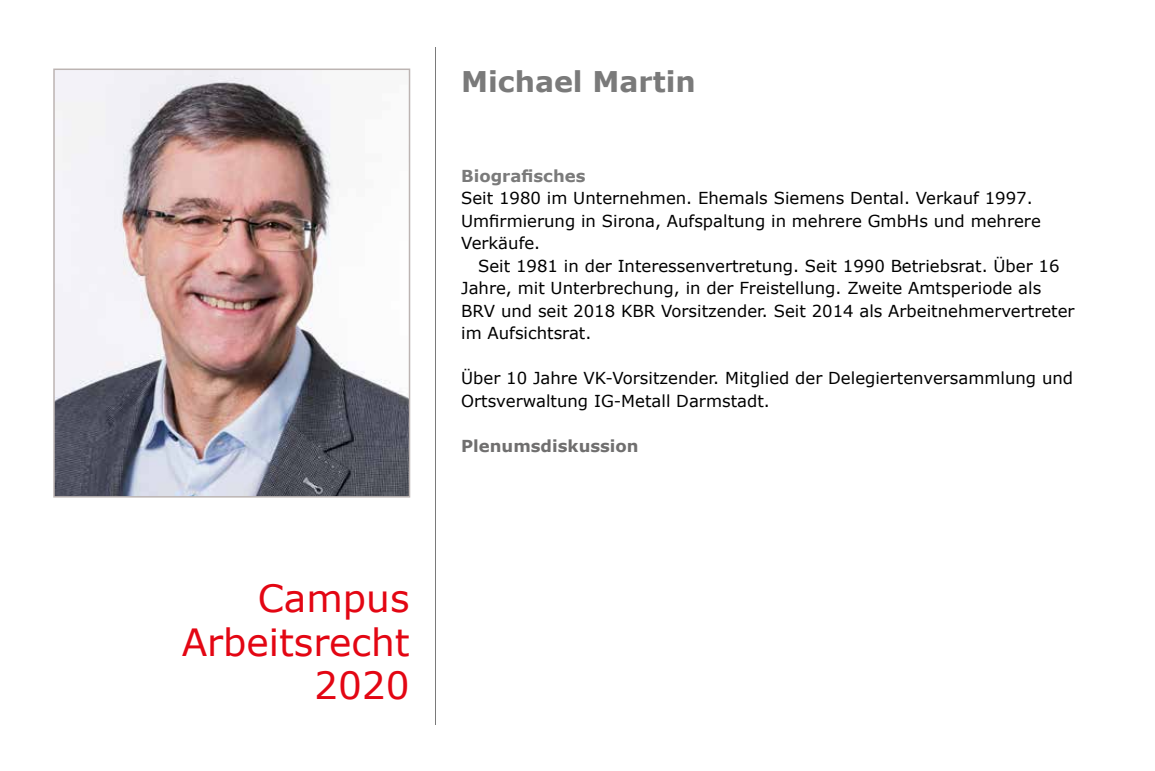
<style>
.page{position:relative;width:1155px;height:771px;background:#fff}
.page>*{position:absolute;margin:0;border:0;box-sizing:border-box;transform-origin:0 0}
.t1{font:37.5px/43.5px "Verdana";color:#e30613;text-align:right}
.t2{font:700 28.5px "Verdana";color:#7a7a7a}
.t3{font:16.5px/22.5px "Verdana";color:#000}
.t4{font:700 16.5px "Verdana";color:#706f6f}
.t5{font:700 16.5px "Verdana";color:#7a7a7a}
</style>
<div class="page">
<hr style="left:435px;top:47px;width:1px;height:677px;background:#7a7a7a">
<img style="left:56px;top:72px;width:351px;height:423px">
<div style="left:53px;top:69px;width:357px;height:429px;border:2px solid #bcb4b2"></div>
<h2 class="t2" style="left:461px;top:61px;width:236px">Michael Martin</h2>
<p class="t5" style="left:461px;top:164px;width:126px">Biografisches</p>
<p class="t3" style="left:461px;top:187px;width:581px">Seit 1980 im Unternehmen. Ehemals Siemens Dental. Verkauf 1997.<br>Umfirmierung in Sirona, Aufspaltung in mehrere GmbHs und mehrere<br>Verkäufe.</p>
<p class="t3" style="left:461px;top:254px;width:615px;text-indent:17px">Seit 1981 in der Interessenvertretung. Seit 1990 Betriebsrat. Über 16<br>Jahre, mit Unterbrechung, in der Freistellung. Zweite Amtsperiode als BRV und seit 2018 KBR Vorsitzender. Seit 2014 als Arbeitnehmervertreter im Aufsichtsrat.</p>
<p class="t3" style="left:461px;top:367px;width:613px">Über 10 Jahre VK-Vorsitzender. Mitglied der Delegiertenversammlung und<br>Ortsverwaltung IG-Metall Darmstadt.</p>
<p class="t4" style="left:461px;top:434px;width:179px">Plenumsdiskussion</p>
<h1 class="t1" style="left:182px;top:576px;width:229px">Campus<br>Arbeitsrecht<br>2020</h1>
</div>
